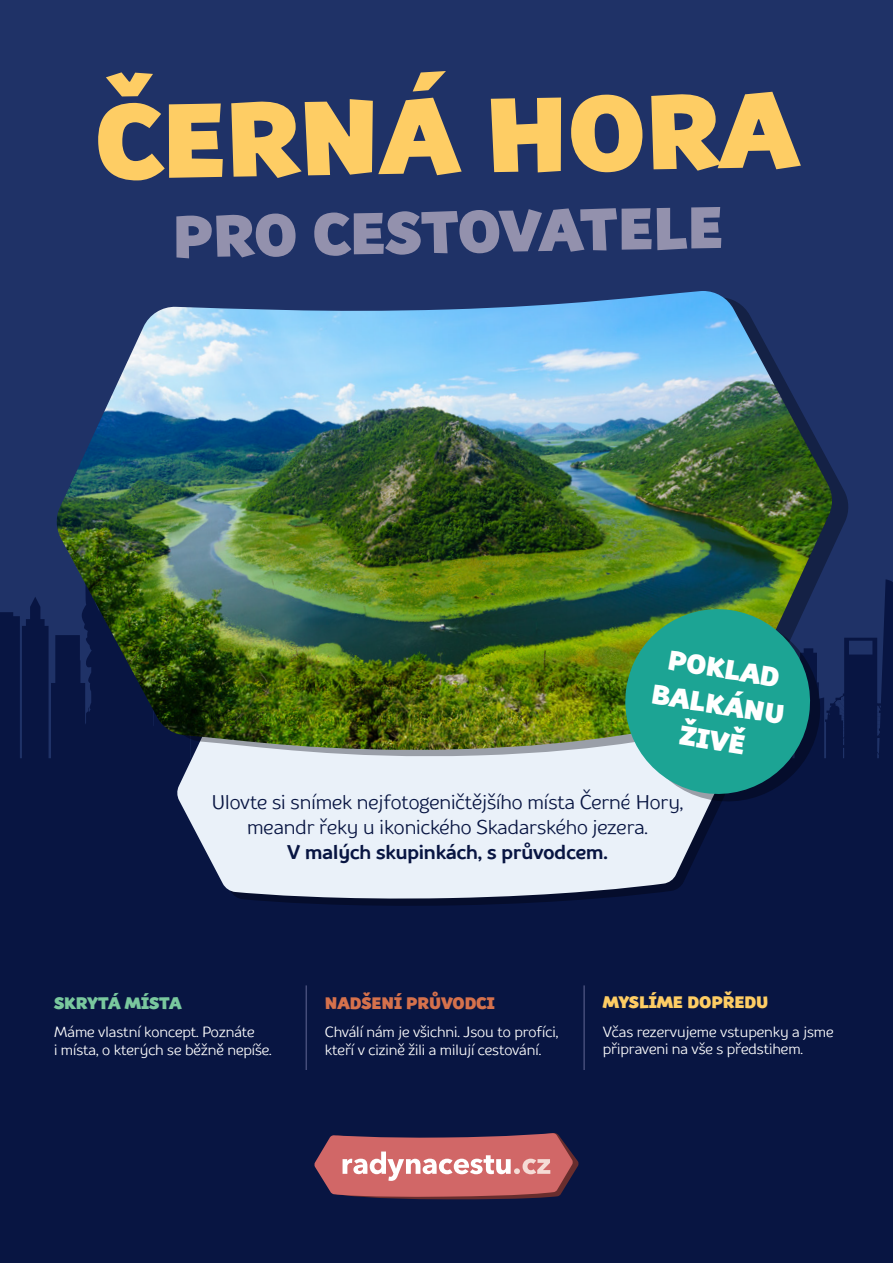
<style>
.page{position:relative;width:893px;height:1263px;background:#1f3267}
.page>*{position:absolute;margin:0;border:0;box-sizing:border-box;transform-origin:0 0}
.t1{font:900 104.85px "TT Souses";color:#fecd64}
.t2{font:900 58.5px "TT Souses";color:#9391ad}
.t3{font:900 27px "TT Souses";color:#fff}
.t4{font:19.8px "TT Souses";color:#081542}
.t5{font:700 19.8px "TT Souses";color:#081542}
.t6{font:900 16.65px "TT Souses";color:#d5714c}
.t7{font:900 16.65px "TT Souses";color:#fecd64}
.t8{font:900 16.65px "TT Souses";color:#79c89e}
.t9{font:14.7px/17.7px "TT Souses";color:#fff}
</style>
<div class="page">
<div style="left:0;top:579px;width:893px;height:684px;background:#081542"></div>
<svg style="left:185px;top:807px;width:541px;height:99px;background:#06123a"></svg>
<svg style="left:177px;top:756px;width:541px;height:144px;background:#cfd7e2"></svg>
<svg style="left:73px;top:470px;width:776px;height:286px"></svg>
<img style="left:55px;top:291px;width:778px;height:462px">
<svg style="left:314px;top:1133px;width:265px;height:66px;background:#b6696f"></svg>
<hr style="left:306px;top:985px;width:1px;height:85px;background:#454d7a">
<hr style="left:583px;top:985px;width:2px;height:85px;background:#454d7a">
<svg style="left:619px;top:603px;width:207px;height:204px;background:#2e8b80"></svg>
<p class="t1" style="left:94px;top:68px;width:704px;rotate:-1deg">ČERNÁ HORA</p>
<p class="t2" style="left:172px;top:195px;width:552px;rotate:-1deg">PRO CESTOVATELE</p>
<p class="t3" style="left:671px;top:641px;width:114px;rotate:9deg">POKLAD</p>
<p class="t3" style="left:655px;top:675px;width:136px;rotate:9deg">BALKÁNU</p>
<p class="t3" style="left:683px;top:716px;width:67px;rotate:9deg">ŽIVĚ</p>
<p class="t4" style="left:212px;top:789px;width:473px">Ulovte si snímek nejfotogeničtějšího místa Černé Hory,</p>
<p class="t4" style="left:247px;top:814px;width:402px">meandr řeky u ikonického Skadarského jezera.</p>
<p class="t5" style="left:287px;top:839px;width:322px">V malých skupinkách, s průvodcem.</p>
<p class="t8" style="left:54px;top:991px;width:129px">SKRYTÁ MÍSTA</p>
<p class="t9" style="left:54px;top:1023px;width:219px">Máme vlastní koncept. Poznáte<br>i místa, o kterých se běžně nepíše.</p>
<p class="t6" style="left:325px;top:991px;width:171px">NADŠENÍ PRŮVODCI</p>
<p class="t9" style="left:325px;top:1023px;width:235px">Chválí nám je všichni. Jsou to profíci, kteří v cizině žili a milují cestování.</p>
<p class="t7" style="left:603px;top:991px;width:167px">MYSLÍME DOPŘEDU</p>
<p class="t9" style="left:603px;top:1022px;width:232px">Včas rezervujeme vstupenky a jsme připraveni na vše s předstihem.</p>
</div>
